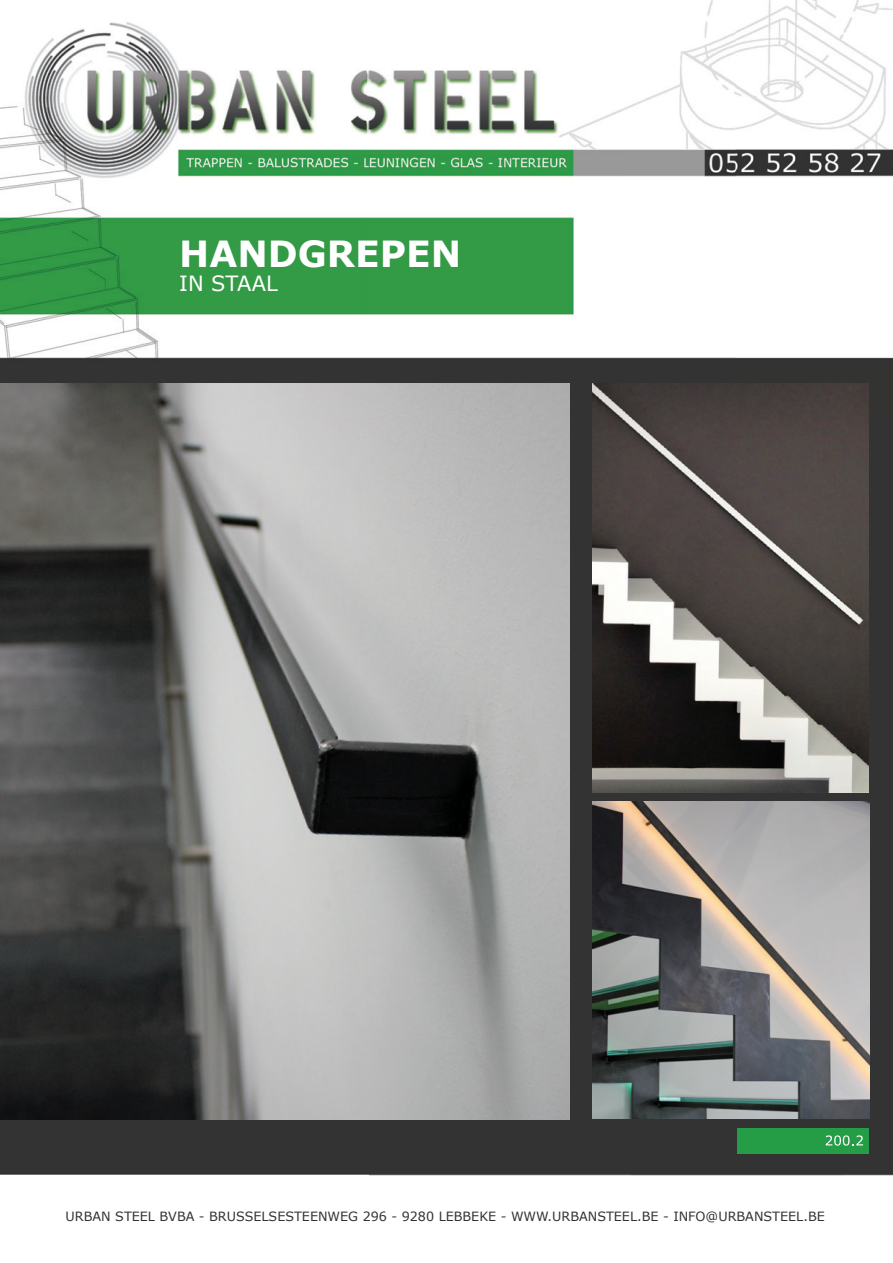
<style>
.page{position:relative;width:893px;height:1263px;background:#fff}
.page>*{position:absolute;margin:0;border:0;box-sizing:border-box;transform-origin:0 0}
.t1{font:700 36px "Verdana";color:#fff}
.t2{font:21px "Verdana";color:#fff}
.t3{font:12.75px "Verdana";color:#313232}
</style>
<div class="page">
<img style="left:0;top:0;width:735px;height:368px">
<img style="left:735px;top:0;width:158px;height:421px">
<div style="left:0;top:368px;width:630px;height:808px;background:#323332"></div>
<div style="left:630px;top:368px;width:106px;height:16px;background:#323332"></div>
<img style="left:841px;top:421px;width:52px;height:755px">
<img style="left:630px;top:793px;width:211px;height:383px">
<div style="left:738px;top:1128px;width:131px;height:25px;background:#259d47"></div>
<svg style="left:826px;top:1135px;width:37px;height:11px"></svg>
<img style="left:593px;top:802px;width:276px;height:316px">
<img style="left:592px;top:384px;width:277px;height:409px">
<img style="left:0;top:384px;width:570px;height:736px">
<h1 class="t1" style="left:179px;top:229px;width:283px">HANDGREPEN</h1>
<h2 class="t2" style="left:179px;top:269px;width:100px">IN STAAL</h2>
<p class="t3" style="left:66px;top:1208px;width:761px">URBAN STEEL BVBA - BRUSSELSESTEENWEG 296 - 9280 LEBBEKE - WWW.URBANSTEEL.BE - INFO@URBANSTEEL.BE</p>
</div>
